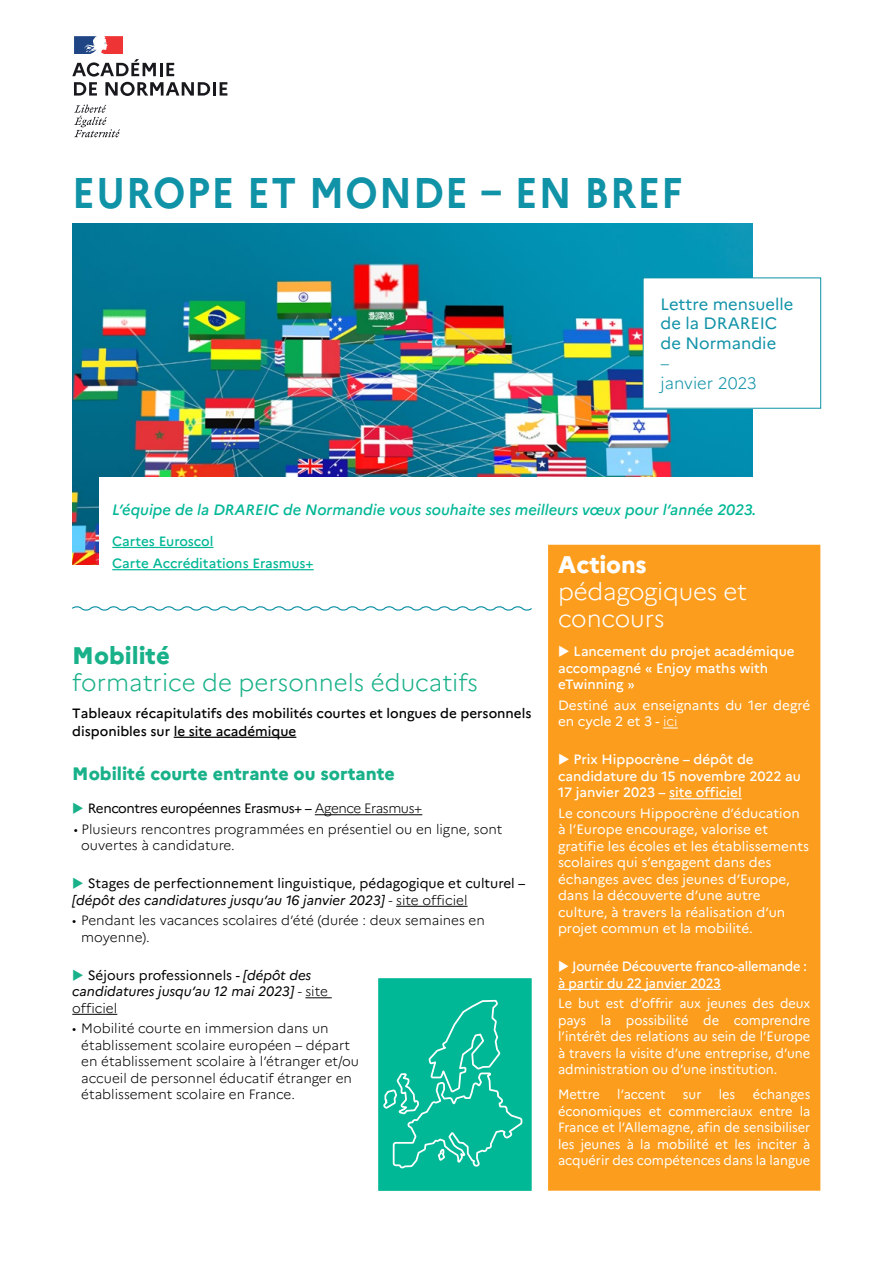
<style>
.page{position:relative;width:893px;height:1263px;background:#fff}
.page>*{position:absolute;margin:0;border:0;box-sizing:border-box;transform-origin:0 0}
.t1{font:700 42.9px "Marianne";letter-spacing:.03em;color:#1092a7;scale:.91 1}
.t2{font:300 24px "Marianne";color:#19b189}
.t3{font:300 24px/27px "Marianne";letter-spacing:-.01em;color:#fff}
.t4{font:800 24px "Marianne";color:#19b189}
.t5{font:800 24px "Marianne";letter-spacing:-.01em;color:#fff}
.t6{font:800 18px "Marianne";color:#19b189}
.t7{font:16.5px/19.8px "Marianne";color:#1092a7}
.t8{font:300 16.5px/19.8px "Marianne";color:#1092a7}
.t9{font:italic 500 15px "Marianne";color:#00b796}
.t10{font:13.5px/16.5px "Marianne";color:#fff;text-align:justify;scale:.95 1}
.t11{font:300 13.5px/16.5px "Marianne";color:#000}
.t12{font:13.5px/16.5px "Marianne";color:#fff}
.t13{font:500 13.5px/16.5px "Marianne";color:#fff}
.t14{font:13.5px/16.5px "Marianne";color:#000}
.t15{font:500 13.5px/18px "Marianne";color:#000}
.t16{font:italic 13.5px/16.5px "Marianne";color:#000}
.t17{font:500 13.5px/16.5px "Marianne";letter-spacing:-.02em;color:#fff;scale:.95 1}
.t18{font:13.5px "Marianne";letter-spacing:-.03em;color:#000}
.t19{font:500 13.5px/22.2px "Marianne";color:#00b796}
.s1{font-weight:300}
.s2{color:#19b189}
.s3{font-style:italic}
.s4{font-style:normal}
.s5{font-weight:300;font-style:normal}
</style>
<div class="page">
<svg style="left:74px;top:105px;width:46px;height:32px"></svg>
<svg style="left:72px;top:36px;width:138px;height:60px"></svg>
<hr style="left:213px;top:82px;width:3px;height:14px;background:#19181d">
<svg style="left:220px;top:82px;width:7px;height:14px"></svg>
<img style="left:72px;top:223px;width:680px;height:341px">
<div style="left:99px;top:477px;width:722px;height:117px;background:#fff"></div>
<hr style="left:112px;top:547px;width:101px;height:1px;background:#00b796">
<hr style="left:112px;top:569px;width:202px;height:1px;background:#00b796">
<div style="left:643px;top:278px;width:178px;height:130px;background:#fff"></div>
<div style="left:643px;top:277px;width:178px;height:132px;border:1px solid #1092a7"></div>
<div style="left:549px;top:545px;width:271px;height:645px;background:#fc9d1d"></div>
<svg style="left:663px;top:728px;width:15px;height:1px"></svg>
<hr style="left:669px;top:798px;width:73px;height:1px;background:#fff">
<hr style="left:558px;top:989px;width:163px;height:1px;background:#fff">
<div style="left:548px;top:545px;width:272px;height:646px;border:2px solid #fc9d1d"></div>
<svg style="left:72px;top:606px;width:460px;height:5px"></svg>
<hr style="left:174px;top:737px;width:122px;height:1px;background:#000">
<hr style="left:315px;top:814px;width:107px;height:1px;background:#000">
<hr style="left:396px;top:906px;width:72px;height:1px;background:#000">
<svg style="left:305px;top:997px;width:27px;height:1px"></svg>
<hr style="left:72px;top:1014px;width:45px;height:1px;background:#000">
<div style="left:378px;top:978px;width:153px;height:213px;background:#00b796;border:1px solid #00b796"></div>
<svg style="left:383px;top:999px;width:140px;height:170px"></svg>
<h1 class="t1" style="left:72px;top:167px;width:672px">EUROPE ET MONDE – EN BREF</h1>
<p class="t7" style="left:660px;top:294px;width:134px">Lettre mensuelle de la DRAREIC de Normandie</p>
<p class="t8" style="left:660px;top:353px;width:98px">–<br>janvier 2023</p>
<p class="t9" style="left:112px;top:500px;width:645px">L’équipe de la DRAREIC de Normandie vous souhaite ses meilleurs vœux pour l’année 2023.</p>
<p class="t19" style="left:112px;top:530px;width:203px">Cartes Euroscol<br>Carte Accréditations Erasmus+</p>
<h2 class="t5" style="left:558px;top:549px;width:90px">Actions</h2>
<h2 class="t3" style="left:558px;top:578px;width:191px">pédagogiques et concours</h2>
<p class="t13" style="left:558px;top:643px;width:238px">◆ Lancement du projet académique accompagné « Enjoy maths with eTwinning »</p>
<p class="t12" style="left:558px;top:697px;width:254px">Destiné aux enseignants du 1er degré en cycle 2 et 3 - <span class="s1">ici</span></p>
<p class="t13" style="left:558px;top:751px;width:244px">◆ Prix Hippocrène – dépôt de candidature du 15 novembre 2022 au<br>17 janvier 2023 – site officiel</p>
<p class="t12" style="left:558px;top:805px;width:253px">Le concours Hippocrène d’éducation à l’Europe encourage, valorise et gratifie les écoles et les établissements scolaires qui s’engagent dans des échanges avec des jeunes d’Europe, dans la découverte d’une autre culture, à travers la réalisation d’un projet commun et la mobilité.</p>
<p class="t17" style="left:558px;top:958px;width:263px">◆ Journée Découverte franco-allemande : à partir du 22 janvier 2023</p>
<p class="t10" style="left:558px;top:995px;width:267px">Le but est d’offrir aux jeunes des deux pays la possibilité de comprendre l’intérêt des relations au sein de l’Europe à travers la visite d’une entreprise, d’une administration ou d’une institution.</p>
<p class="t10" style="left:558px;top:1086px;width:46px">Mettre</p>
<p class="t10" style="left:617px;top:1086px;width:52px">l’accent</p>
<p class="t10" style="left:683px;top:1086px;width:21px">sur</p>
<p class="t10" style="left:719px;top:1086px;width:19px">les</p>
<h2 class="t4" style="left:72px;top:641px;width:99px">Mobilité</h2>
<h2 class="t2" style="left:72px;top:668px;width:407px">formatrice de personnels éducatifs</h2>
<p class="t15" style="left:72px;top:704px;width:461px">Tableaux récapitulatifs des mobilités courtes et longues de personnels disponibles sur le site académique</p>
<h3 class="t6" style="left:72px;top:762px;width:324px">Mobilité courte entrante ou sortante</h3>
<p class="t18" style="left:72px;top:800px;width:351px"><span class="s2">◆</span> Rencontres européennes Erasmus+ – <span class="s1">Agence Erasmus+</span></p>
<p class="t11" style="left:81px;top:821px;width:423px;text-indent:-8px">• Plusieurs rencontres programmées en présentiel ou en ligne, sont ouvertes à candidature.</p>
<p class="t14" style="left:72px;top:875px;width:455px"><span class="s2">◆</span> Stages de perfectionnement linguistique, pédagogique et culturel – <span class="s3">[dépôt des candidatures jusqu’au 16 janvier 2023]</span> <span class="s1">- site officiel</span></p>
<p class="t11" style="left:81px;top:912px;width:405px;text-indent:-9px">• Pendant les vacances scolaires d’été (durée : deux semaines en moyenne).</p>
<p class="t16" style="left:72px;top:966px;width:257px"><span class="s2">◆</span> <span class="s4">Séjours professionnels -</span> [dépôt des candidatures jusqu’au 12 mai 2023] <span class="s5">- site officiel</span></p>
<p class="t11" style="left:81px;top:1020px;width:279px;text-indent:-9px">• Mobilité courte en immersion dans un établissement scolaire européen – départ en établissement scolaire à l’étranger et/ou accueil de personnel éducatif étranger en établissement scolaire en France.</p>
<p class="t10" style="left:558px;top:1086px;width:267px;text-indent:195px">échanges économiques et commerciaux entre la France et l’Allemagne, afin de sensibiliser les jeunes à la mobilité et les inciter à acquérir des compétences dans la langue</p>
</div>
